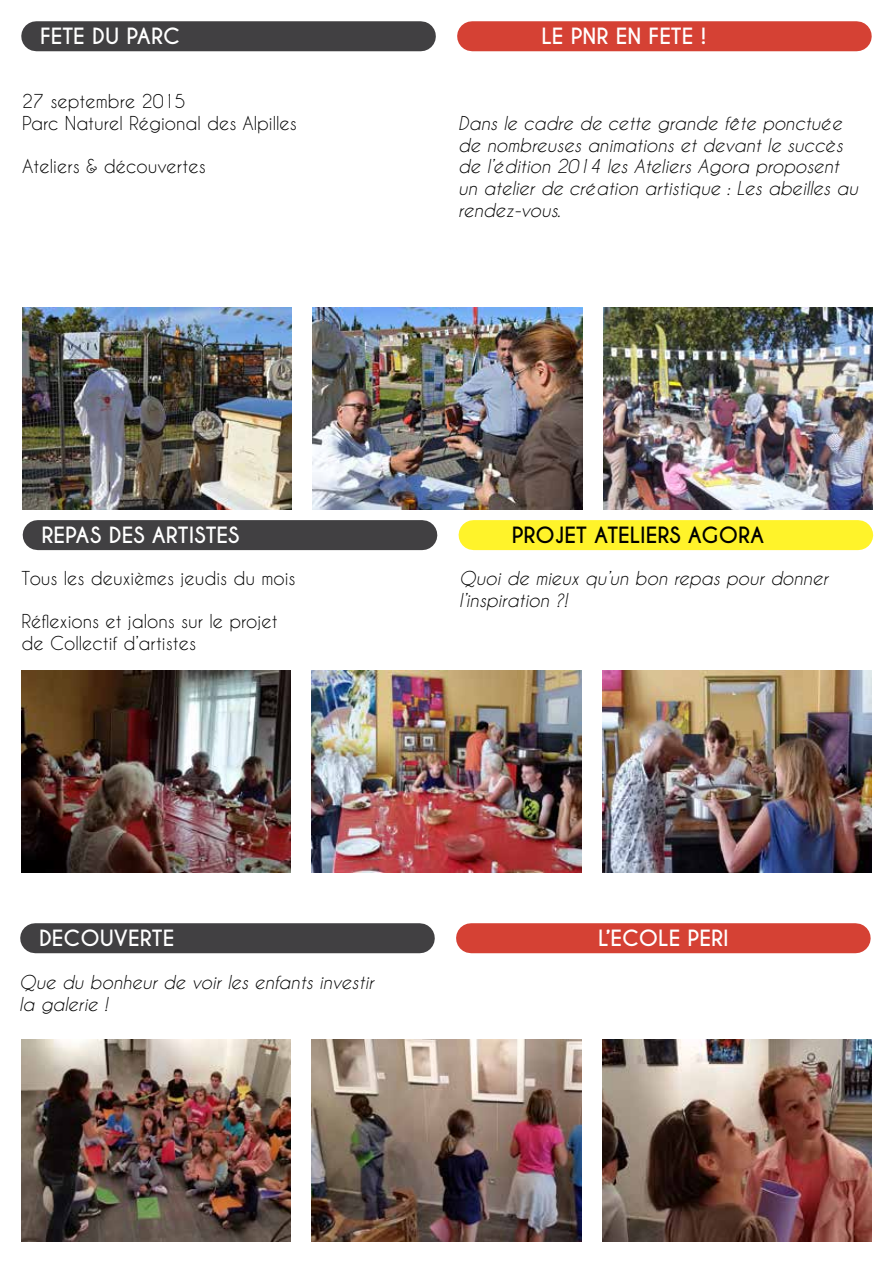
<style>
.page{position:relative;width:893px;height:1263px;background:#fff}
.page>*{position:absolute;margin:0;border:0;box-sizing:border-box;transform-origin:0 0}
.t1{font:700 21px "Caviar Dreams";color:#fff}
.t2{font:700 21px "Caviar Dreams";color:#000}
.t3{font:italic 18px/21.6px "Caviar Dreams";color:#000}
.t4{font:18px/21.6px "Caviar Dreams";color:#000}
</style>
<div class="page">
<div style="left:36px;top:21px;width:385px;height:30px;background:#414042"></div>
<div style="left:472px;top:21px;width:385px;height:30px;background:#d54134"></div>
<img style="left:22px;top:308px;width:270px;height:202px">
<img style="left:603px;top:308px;width:270px;height:202px">
<img style="left:313px;top:308px;width:269px;height:202px">
<div style="left:35px;top:923px;width:385px;height:30px;background:#414042"></div>
<div style="left:471px;top:923px;width:385px;height:30px;background:#d54134"></div>
<img style="left:21px;top:1040px;width:270px;height:202px">
<img style="left:602px;top:1040px;width:270px;height:202px">
<img style="left:312px;top:1040px;width:269px;height:202px">
<img style="left:21px;top:671px;width:270px;height:202px">
<img style="left:602px;top:671px;width:270px;height:202px">
<img style="left:312px;top:671px;width:269px;height:202px">
<div style="left:38px;top:520px;width:384px;height:30px;background:#414042"></div>
<div style="left:474px;top:520px;width:384px;height:30px;background:#fff32a"></div>
<p class="t1" style="left:40px;top:24px;width:23px">FETE</p>
<p class="t1" style="left:92px;top:24px;width:49px">DU PARC</p>
<p class="t1" style="left:541px;top:24px;width:166px">LE PNR EN FETE !</p>
<p class="t4" style="left:22px;top:91px;width:276px">27 septembre 2015<br>Parc Naturel Régional des Alpilles</p>
<p class="t4" style="left:22px;top:155px;width:185px">Ateliers &amp; découvertes</p>
<p class="t3" style="left:458px;top:112px;width:401px">Dans le cadre de cette grande fête ponctuée de nombreuses animations et devant le succès de l’édition 2014 les Ateliers Agora proposent un atelier de création artistique : Les abeilles au rendez-vous.</p>
<p class="t1" style="left:42px;top:523px;width:13px">REPAS</p>
<p class="t1" style="left:109px;top:523px;width:55px">DES ARTISTES</p>
<p class="t2" style="left:512px;top:523px;width:15px">PRO</p>
<p class="t2" style="left:555px;top:523px;width:51px">JET ATELIERS</p>
<p class="t2" style="left:688px;top:523px;width:17px">AGORA</p>
<p class="t4" style="left:22px;top:567px;width:275px">Tous les deuxièmes jeudis du mois</p>
<p class="t4" style="left:22px;top:610px;width:257px">Réflexions et jalons sur le projet de Collectif d’artistes</p>
<p class="t3" style="left:459px;top:567px;width:370px">Quoi de mieux qu’un bon repas pour donner l’inspiration ?!</p>
<p class="t1" style="left:39px;top:926px;width:29px">DECOU</p>
<p class="t1" style="left:114px;top:926px;width:26px">VERTE</p>
<p class="t1" style="left:598px;top:926px;width:27px">L’ECOLE</p>
<p class="t1" style="left:688px;top:926px;width:11px">PERI</p>
<p class="t3" style="left:19px;top:971px;width:356px">Que du bonheur de voir les enfants investir la galerie !</p>
</div>
